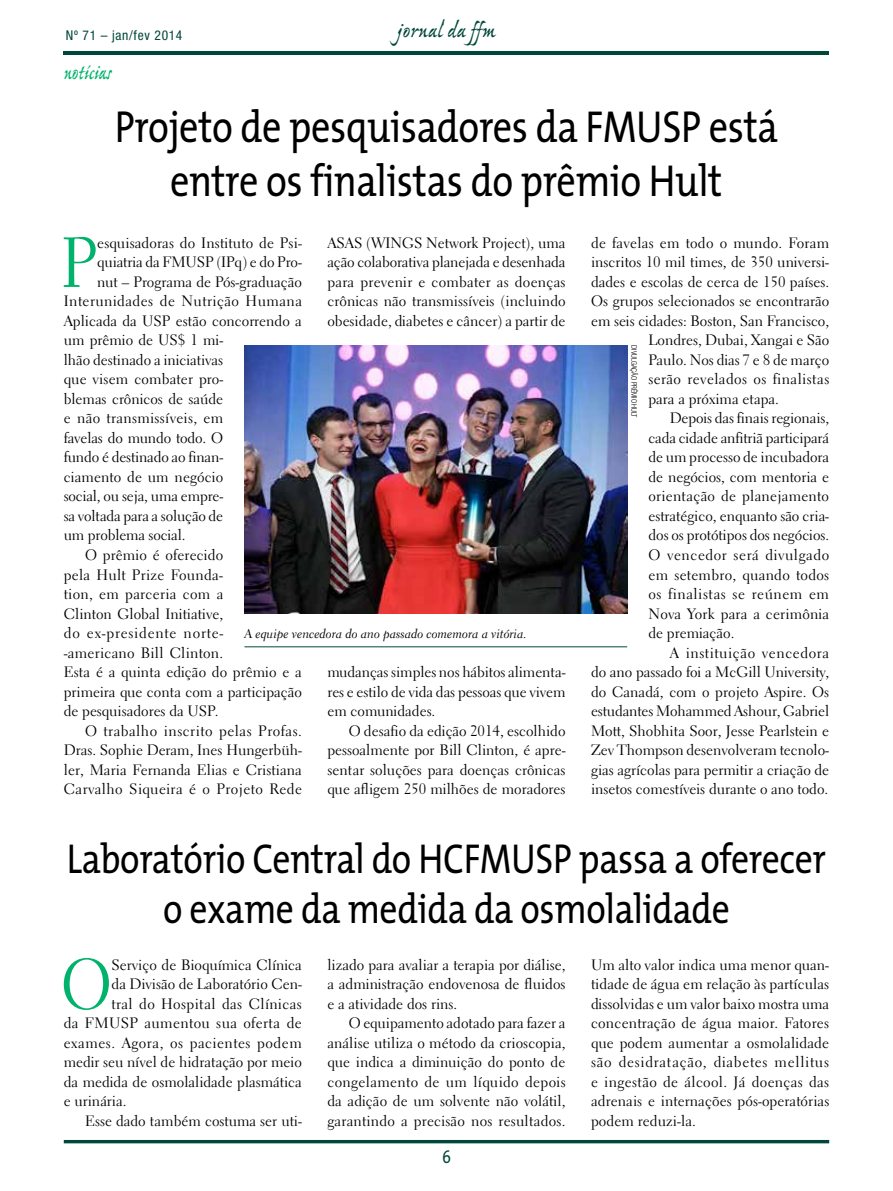
<style>
.page{position:relative;width:893px;height:1191px;background:#fff}
.page>*{position:absolute;margin:0;border:0;box-sizing:border-box;transform-origin:0 0}
.t1{font:70.5px "Electra LT Std";color:#00b26b;scale:.9 1}
.t2{font:45px/54px "The Mix";letter-spacing:-.01em;color:#000;text-align:center;scale:.85 1}
.t3{font:42px/50.4px "The Mix";letter-spacing:-.01em;color:#000;text-align:center;scale:.85 1}
.t4{font:24px "Ex Ponto MM 450";letter-spacing:-.005em;color:#00483a}
.t5{font:24px "Ex Ponto MM 450";letter-spacing:-.015em;color:#00b26b;scale:.85 1}
.t6{font:18px "The Mix";color:#00483a;scale:.85 1}
.t7{font:15px/19.5px "Electra LT Std";color:#000;text-align:justify}
.t8{font:15px "Electra LT Std";letter-spacing:.025em;color:#000}
.t9{font:15px "Electra LT Std";letter-spacing:.03em;color:#000}
.t10{font:15px "Electra LT Std";letter-spacing:.035em;color:#000}
.t11{font:15px "Electra LT Std";letter-spacing:.02em;color:#000}
.t12{font:15px "Electra LT Std";letter-spacing:.05em;color:#000}
.t13{font:15px "Electra LT Std";letter-spacing:.04em;color:#000}
.t14{font:condensed 13.5px "Helvetica Neue";letter-spacing:.05em;color:#00483a}
.t15{font:12.75px "Electra LT Std Cursive";color:#000}
.t16{font:300 condensed 7.5px "Helvetica Neue";letter-spacing:-.01em;color:#000}
</style>
<div class="page">
<svg style="left:63px;top:1139px;width:767px;height:5px"></svg>
<hr style="left:64px;top:51px;width:765px;height:3px;background:#00483a">
<hr style="left:244px;top:646px;width:383px;height:1px;background:#00483a">
<img style="left:244px;top:345px;width:383px;height:269px">
<p class="t14" style="left:66px;top:28px;width:118px">Nº 71 – jan/fev 2014</p>
<h3 class="t4" style="left:397px;top:18px;width:100px">jornal da ffm</h3>
<h3 class="t5" style="left:64px;top:60px;width:58px">notícias</h3>
<h2 class="t2" style="left:115px;top:99px;width:782px">Projeto de pesquisadores da FMUSP está entre os finalistas do prêmio Hult</h2>
<h1 class="t1" style="left:61px;top:219px;width:42px">P</h1>
<p class="t7" style="left:97px;top:233px;width:206px">esquisadoras do Instituto de Psi-</p>
<p class="t7" style="left:591px;top:233px;width:240px">de favelas em todo o mundo. Foram</p>
<p class="t7" style="left:591px;top:252px;width:240px">inscritos 10 mil times, de 350 universi-</p>
<p class="t7" style="left:591px;top:272px;width:240px">dades e escolas de cerca de 150 países.</p>
<p class="t7" style="left:591px;top:291px;width:240px">Os grupos selecionados se encontrarão</p>
<p class="t7" style="left:591px;top:311px;width:240px">em seis cidades: Boston, San Francisco,</p>
<p class="t7" style="left:648px;top:330px;width:182px">Londres, Dubai, Xangai e São</p>
<p class="t7" style="left:648px;top:350px;width:182px">Paulo. Nos dias 7 e 8 de março</p>
<p class="t8" style="left:648px;top:370px;width:182px">serão revelados os finalistas</p>
<p class="t7" style="left:648px;top:389px;width:132px">para a próxima etapa.</p>
<p class="t7" style="left:670px;top:408px;width:161px">Depois das finais regionais,</p>
<p class="t7" style="left:648px;top:428px;width:182px">cada cidade anfitriã participará</p>
<p class="t7" style="left:648px;top:447px;width:182px">de um processo de incubadora</p>
<p class="t7" style="left:648px;top:467px;width:182px">de negócios, com mentoria e</p>
<p class="t7" style="left:648px;top:486px;width:182px">orientação de planejamento</p>
<p class="t7" style="left:648px;top:506px;width:182px">estratégico, enquanto são cria-</p>
<p class="t7" style="left:648px;top:525px;width:182px">dos os protótipos dos negócios.</p>
<p class="t10" style="left:648px;top:545px;width:182px">O vencedor será divulgado</p>
<p class="t11" style="left:648px;top:565px;width:182px">em setembro, quando todos</p>
<p class="t10" style="left:648px;top:584px;width:182px">os finalistas se reúnem em</p>
<p class="t7" style="left:648px;top:603px;width:182px">Nova York para a cerimônia</p>
<p class="t7" style="left:648px;top:623px;width:88px">de premiação.</p>
<p class="t13" style="left:670px;top:643px;width:161px">A instituição vencedora</p>
<p class="t7" style="left:591px;top:662px;width:240px">do ano passado foi a McGill University,</p>
<p class="t7" style="left:591px;top:681px;width:240px">do Canadá, com o projeto Aspire. Os</p>
<p class="t7" style="left:591px;top:701px;width:240px">estudantes Mohammed Ashour, Gabriel</p>
<p class="t7" style="left:591px;top:720px;width:240px">Mott, Shobhita Soor, Jesse Pearlstein e</p>
<p class="t7" style="left:591px;top:740px;width:239px">Zev Thompson desenvolveram tecnolo-</p>
<p class="t7" style="left:591px;top:759px;width:240px">gias agrícolas para permitir a criação de</p>
<p class="t7" style="left:591px;top:779px;width:239px">insetos comestíveis durante o ano todo.</p>
<p class="t7" style="left:327px;top:233px;width:240px">ASAS (WINGS Network Project), uma ação colaborativa planejada e desenhada para prevenir e combater as doenças crônicas não transmissíveis (incluindo obesidade, diabetes e câncer) a partir de</p>
<p class="t7" style="left:97px;top:252px;width:206px">quiatria da FMUSP (IPq) e do Pro-</p>
<p class="t7" style="left:97px;top:272px;width:206px">nut – Programa de Pós-graduação</p>
<p class="t9" style="left:64px;top:292px;width:240px">Interunidades de Nutrição Humana</p>
<p class="t7" style="left:64px;top:311px;width:240px">Aplicada da USP estão concorrendo a</p>
<p class="t7" style="left:64px;top:330px;width:161px">um prêmio de US$ 1 mi-</p>
<p class="t7" style="left:64px;top:350px;width:161px">lhão destinado a iniciativas</p>
<p class="t7" style="left:64px;top:369px;width:161px">que visem combater pro-</p>
<p class="t7" style="left:64px;top:389px;width:161px">blemas crônicos de saúde</p>
<p class="t8" style="left:64px;top:409px;width:161px">e não transmissíveis, em</p>
<p class="t7" style="left:64px;top:428px;width:161px">favelas do mundo todo. O</p>
<p class="t7" style="left:64px;top:447px;width:161px">fundo é destinado ao finan-</p>
<p class="t7" style="left:64px;top:467px;width:161px">ciamento de um negócio</p>
<p class="t7" style="left:64px;top:486px;width:161px">social, ou seja, uma empre-</p>
<p class="t7" style="left:64px;top:506px;width:161px">sa voltada para a solução de</p>
<p class="t7" style="left:64px;top:525px;width:123px">um problema social.</p>
<p class="t7" style="left:85px;top:545px;width:140px">O prêmio é oferecido</p>
<p class="t11" style="left:64px;top:565px;width:161px">pela Hult Prize Founda-</p>
<p class="t11" style="left:64px;top:584px;width:161px">tion, em parceria com a</p>
<p class="t7" style="left:64px;top:603px;width:161px">Clinton Global Initiative,</p>
<p class="t12" style="left:64px;top:623px;width:161px">do ex-presidente norte-</p>
<p class="t7" style="left:64px;top:642px;width:161px">-americano Bill Clinton.</p>
<p class="t7" style="left:64px;top:662px;width:239px">Esta é a quinta edição do prêmio e a</p>
<p class="t7" style="left:64px;top:681px;width:240px">primeira que conta com a participação</p>
<p class="t7" style="left:64px;top:701px;width:156px">de pesquisadores da USP.</p>
<p class="t9" style="left:85px;top:721px;width:218px">O trabalho inscrito pelas Profas.</p>
<p class="t7" style="left:64px;top:740px;width:240px">Dras. Sophie Deram, Ines Hungerbüh-</p>
<p class="t7" style="left:64px;top:759px;width:240px">ler, Maria Fernanda Elias e Cristiana</p>
<p class="t9" style="left:64px;top:779px;width:240px">Carvalho Siqueira é o Projeto Rede</p>
<p class="t16" style="left:638px;top:345px;width:72px;rotate:90deg">divulgação prêmio hult</p>
<p class="t15" style="left:244px;top:626px;width:284px">A equipe vencedora do ano passado comemora a vitória.</p>
<p class="t7" style="left:327px;top:662px;width:240px">mudanças simples nos hábitos alimenta&shy;res e estilo de vida das pessoas que vivem em comunidades.</p>
<p class="t7" style="left:327px;top:720px;width:240px;text-indent:21px">O desafio da edição 2014, escolhido pessoalmente por Bill Clinton, é apre&shy;sentar soluções para doenças crônicas que afligem 250 milhões de moradores</p>
<h3 class="t3" style="left:67px;top:832px;width:895px">Laboratório Central do HCFMUSP passa a oferecer o exame da medida da osmolalidade</h3>
<h1 class="t1" style="left:61px;top:941px;width:58px">O</h1>
<p class="t7" style="left:112px;top:954px;width:192px">Serviço de Bioquímica Clínica</p>
<p class="t7" style="left:327px;top:954px;width:240px">lizado para avaliar a terapia por diálise, a administração endovenosa de fluidos e a atividade dos rins.</p>
<p class="t7" style="left:327px;top:1013px;width:240px;text-indent:21px">O equipamento adotado para fazer a análise utiliza o método da crioscopia, que indica a diminuição do ponto de congelamento de um líquido depois da adição de um solvente não volátil, garantindo a precisão nos resultados.</p>
<p class="t7" style="left:591px;top:954px;width:240px">Um alto valor indica uma menor quan&shy;tidade de água em relação às partículas dissolvidas e um valor baixo mostra uma concentração de água maior. Fatores que podem aumentar a osmolalidade são desidratação, diabetes mellitus e ingestão de álcool. Já doenças das adrenais e internações pós-operatórias podem reduzi-la.</p>
<p class="t7" style="left:112px;top:974px;width:192px">da Divisão de Laboratório Cen-</p>
<p class="t8" style="left:112px;top:994px;width:192px">tral do Hospital das Clínicas</p>
<p class="t8" style="left:64px;top:1013px;width:239px">da FMUSP aumentou sua oferta de</p>
<p class="t10" style="left:64px;top:1033px;width:240px">exames. Agora, os pacientes podem</p>
<p class="t7" style="left:64px;top:1052px;width:240px">medir seu nível de hidratação por meio</p>
<p class="t7" style="left:64px;top:1071px;width:240px">da medida de osmolalidade plasmática</p>
<p class="t7" style="left:64px;top:1091px;width:64px">e urinária.</p>
<p class="t7" style="left:85px;top:1110px;width:218px">Esse dado também costuma ser uti-</p>
<p class="t6" style="left:442px;top:1141px;width:12px">6</p>
</div>
